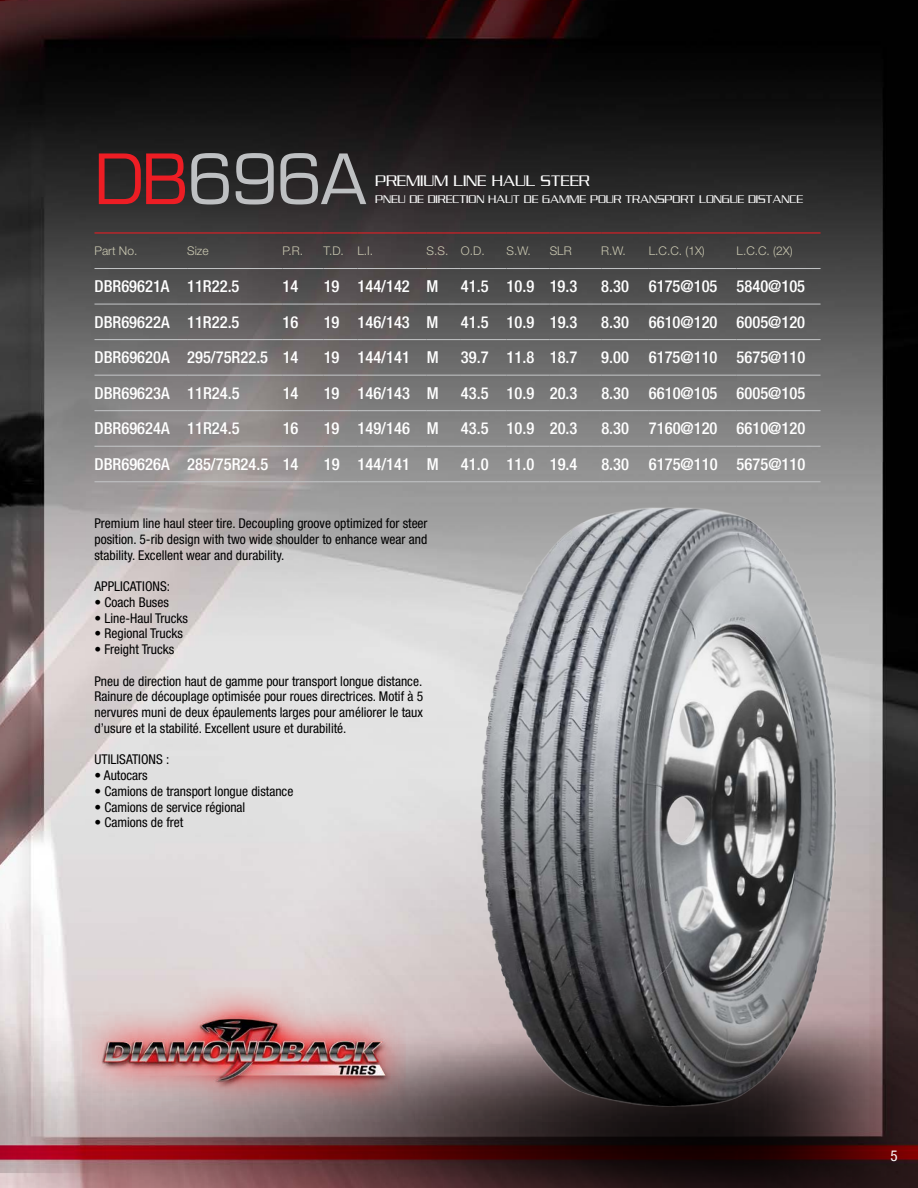
<style>
.page{position:relative;width:918px;height:1188px;background:#fff}
.page>*{position:absolute;margin:0;border:0;box-sizing:border-box;transform-origin:0 0}
.t1{font:500 67.5px "Eurostile";letter-spacing:-.03em;color:#bec0c2}
.t2{font:500 condensed 16.5px "Helvetica Neue LT Std";color:#fff}
.t3{font:16.5px "Serpentine ICG Light";letter-spacing:-.01em;color:#fff}
.t4{font:condensed 15px "Helvetica Neue LT Std";color:#fff}
.t5{font:condensed 13.5px/15.8px "Helvetica Neue LT Std";color:#000;text-align:justify}
.t6{font:300 12px "Helvetica Neue LT Std";color:#cbc9b2}
.t7{font:12px "Serpentine ICG Light";letter-spacing:-.01em;color:#fff}
.s1{color:#ed1d24}
</style>
<div class="page">
<img style="left:0;top:0;width:918px;height:920px">
<img style="left:0;top:920px;width:918px;height:268px">
<img style="left:82px;top:988px;width:324px;height:120px">
<hr style="left:94px;top:232px;width:93px;height:1px;background:#ed1d24">
<hr style="left:187px;top:232px;width:96px;height:1px;background:#ed1d24">
<hr style="left:283px;top:232px;width:41px;height:1px;background:#ed1d24">
<hr style="left:324px;top:232px;width:33px;height:1px;background:#ed1d24">
<hr style="left:357px;top:232px;width:70px;height:1px;background:#ed1d24">
<hr style="left:427px;top:232px;width:34px;height:1px;background:#ed1d24">
<hr style="left:461px;top:232px;width:46px;height:1px;background:#ed1d24">
<hr style="left:507px;top:232px;width:43px;height:1px;background:#ed1d24">
<hr style="left:550px;top:232px;width:51px;height:1px;background:#ed1d24">
<hr style="left:601px;top:232px;width:48px;height:1px;background:#ed1d24">
<hr style="left:649px;top:232px;width:88px;height:1px;background:#ed1d24">
<hr style="left:737px;top:232px;width:84px;height:1px;background:#ed1d24">
<hr style="left:94px;top:268px;width:93px;height:1px;background:#c4c6c8">
<hr style="left:187px;top:268px;width:96px;height:1px;background:#c4c6c8">
<hr style="left:283px;top:268px;width:41px;height:1px;background:#c4c6c8">
<hr style="left:324px;top:268px;width:33px;height:1px;background:#c4c6c8">
<hr style="left:357px;top:268px;width:70px;height:1px;background:#c4c6c8">
<hr style="left:427px;top:268px;width:34px;height:1px;background:#c4c6c8">
<hr style="left:461px;top:268px;width:46px;height:1px;background:#c4c6c8">
<hr style="left:507px;top:268px;width:43px;height:1px;background:#c4c6c8">
<hr style="left:550px;top:268px;width:51px;height:1px;background:#c4c6c8">
<hr style="left:601px;top:268px;width:48px;height:1px;background:#c4c6c8">
<hr style="left:649px;top:268px;width:88px;height:1px;background:#c4c6c8">
<hr style="left:737px;top:268px;width:84px;height:1px;background:#c4c6c8">
<hr style="left:94px;top:304px;width:93px;height:1px;background:#c4c6c8">
<hr style="left:187px;top:304px;width:96px;height:1px;background:#c4c6c8">
<hr style="left:283px;top:304px;width:41px;height:1px;background:#c4c6c8">
<hr style="left:324px;top:304px;width:33px;height:1px;background:#c4c6c8">
<hr style="left:357px;top:304px;width:70px;height:1px;background:#c4c6c8">
<hr style="left:427px;top:304px;width:34px;height:1px;background:#c4c6c8">
<hr style="left:461px;top:304px;width:46px;height:1px;background:#c4c6c8">
<hr style="left:507px;top:304px;width:43px;height:1px;background:#c4c6c8">
<hr style="left:550px;top:304px;width:51px;height:1px;background:#c4c6c8">
<hr style="left:601px;top:304px;width:48px;height:1px;background:#c4c6c8">
<hr style="left:649px;top:304px;width:88px;height:1px;background:#c4c6c8">
<hr style="left:737px;top:304px;width:84px;height:1px;background:#c4c6c8">
<hr style="left:94px;top:339px;width:93px;height:1px;background:#c4c6c8">
<hr style="left:187px;top:339px;width:96px;height:1px;background:#c4c6c8">
<hr style="left:283px;top:339px;width:41px;height:1px;background:#c4c6c8">
<hr style="left:324px;top:339px;width:33px;height:1px;background:#c4c6c8">
<hr style="left:357px;top:339px;width:70px;height:1px;background:#c4c6c8">
<hr style="left:427px;top:339px;width:34px;height:1px;background:#c4c6c8">
<hr style="left:461px;top:339px;width:46px;height:1px;background:#c4c6c8">
<hr style="left:507px;top:339px;width:43px;height:1px;background:#c4c6c8">
<hr style="left:550px;top:339px;width:51px;height:1px;background:#c4c6c8">
<hr style="left:601px;top:339px;width:48px;height:1px;background:#c4c6c8">
<hr style="left:649px;top:339px;width:88px;height:1px;background:#c4c6c8">
<hr style="left:737px;top:339px;width:84px;height:1px;background:#c4c6c8">
<hr style="left:94px;top:375px;width:93px;height:1px;background:#c4c6c8">
<hr style="left:187px;top:375px;width:96px;height:1px;background:#c4c6c8">
<hr style="left:283px;top:375px;width:41px;height:1px;background:#c4c6c8">
<hr style="left:324px;top:375px;width:33px;height:1px;background:#c4c6c8">
<hr style="left:357px;top:375px;width:70px;height:1px;background:#c4c6c8">
<hr style="left:427px;top:375px;width:34px;height:1px;background:#c4c6c8">
<hr style="left:461px;top:375px;width:46px;height:1px;background:#c4c6c8">
<hr style="left:507px;top:375px;width:43px;height:1px;background:#c4c6c8">
<hr style="left:550px;top:375px;width:51px;height:1px;background:#c4c6c8">
<hr style="left:601px;top:375px;width:48px;height:1px;background:#c4c6c8">
<hr style="left:649px;top:375px;width:88px;height:1px;background:#c4c6c8">
<hr style="left:737px;top:375px;width:84px;height:1px;background:#c4c6c8">
<hr style="left:94px;top:410px;width:93px;height:1px;background:#c4c6c8">
<hr style="left:187px;top:410px;width:96px;height:1px;background:#c4c6c8">
<hr style="left:283px;top:410px;width:41px;height:1px;background:#c4c6c8">
<hr style="left:324px;top:410px;width:33px;height:1px;background:#c4c6c8">
<hr style="left:357px;top:410px;width:70px;height:1px;background:#c4c6c8">
<hr style="left:427px;top:410px;width:34px;height:1px;background:#c4c6c8">
<hr style="left:461px;top:410px;width:46px;height:1px;background:#c4c6c8">
<hr style="left:507px;top:410px;width:43px;height:1px;background:#c4c6c8">
<hr style="left:550px;top:410px;width:51px;height:1px;background:#c4c6c8">
<hr style="left:601px;top:410px;width:48px;height:1px;background:#c4c6c8">
<hr style="left:649px;top:410px;width:88px;height:1px;background:#c4c6c8">
<hr style="left:737px;top:410px;width:84px;height:1px;background:#c4c6c8">
<hr style="left:94px;top:446px;width:93px;height:1px;background:#c4c6c8">
<hr style="left:187px;top:446px;width:96px;height:1px;background:#c4c6c8">
<hr style="left:283px;top:446px;width:41px;height:1px;background:#c4c6c8">
<hr style="left:324px;top:446px;width:33px;height:1px;background:#c4c6c8">
<hr style="left:357px;top:446px;width:70px;height:1px;background:#c4c6c8">
<hr style="left:427px;top:446px;width:34px;height:1px;background:#c4c6c8">
<hr style="left:461px;top:446px;width:46px;height:1px;background:#c4c6c8">
<hr style="left:507px;top:446px;width:43px;height:1px;background:#c4c6c8">
<hr style="left:550px;top:446px;width:51px;height:1px;background:#c4c6c8">
<hr style="left:601px;top:446px;width:48px;height:1px;background:#c4c6c8">
<hr style="left:649px;top:446px;width:88px;height:1px;background:#c4c6c8">
<hr style="left:737px;top:446px;width:84px;height:1px;background:#c4c6c8">
<hr style="left:94px;top:481px;width:93px;height:1px;background:#c4c6c8">
<hr style="left:187px;top:481px;width:96px;height:1px;background:#c4c6c8">
<hr style="left:283px;top:481px;width:41px;height:1px;background:#c4c6c8">
<hr style="left:324px;top:481px;width:33px;height:1px;background:#c4c6c8">
<hr style="left:357px;top:481px;width:70px;height:1px;background:#c4c6c8">
<img style="left:414px;top:456px;width:451px;height:669px">
<h1 class="t1" style="left:94px;top:139px;width:274px"><span class="s1">DB</span>696A</h1>
<p class="t3" style="left:375px;top:172px;width:216px">PREMIUM LINE HAUL STEER</p>
<p class="t7" style="left:375px;top:192px;width:429px">PNEU DE DIRECTION HAUT DE GAMME POUR TRANSPORT LONGUE DISTANCE</p>
<p class="t6" style="left:94px;top:243px;width:44px">Part No.</p>
<p class="t6" style="left:187px;top:243px;width:23px">Size</p>
<p class="t6" style="left:283px;top:243px;width:22px">P.R.</p>
<p class="t6" style="left:324px;top:243px;width:51px">T.D. L.I.</p>
<p class="t6" style="left:427px;top:243px;width:60px">S.S. O.D.</p>
<p class="t6" style="left:507px;top:243px;width:26px">S.W.</p>
<p class="t6" style="left:550px;top:243px;width:24px">SLR</p>
<p class="t6" style="left:601px;top:243px;width:26px">R.W.</p>
<p class="t6" style="left:649px;top:243px;width:58px">L.C.C. (1X)</p>
<p class="t6" style="left:737px;top:243px;width:58px">L.C.C. (2X)</p>
<p class="t2" style="left:94px;top:277px;width:147px">DBR69621A 11R22.5</p>
<p class="t2" style="left:283px;top:277px;width:17px">14</p>
<p class="t2" style="left:324px;top:277px;width:116px">19 144/142 M</p>
<p class="t2" style="left:461px;top:277px;width:118px">41.5 10.9 19.3</p>
<p class="t2" style="left:601px;top:277px;width:205px">8.30 6175@105 5840@105</p>
<p class="t2" style="left:95px;top:312px;width:147px">DBR69622A 11R22.5</p>
<p class="t2" style="left:283px;top:312px;width:17px">16</p>
<p class="t2" style="left:324px;top:312px;width:116px">19 146/143 M</p>
<p class="t2" style="left:461px;top:312px;width:118px">41.5 10.9 19.3</p>
<p class="t2" style="left:601px;top:312px;width:205px">8.30 6610@120 6005@120</p>
<p class="t2" style="left:95px;top:348px;width:205px">DBR69620A 295/75R22.5 14</p>
<p class="t2" style="left:324px;top:348px;width:116px">19 144/141 M</p>
<p class="t2" style="left:461px;top:348px;width:118px">39.7 11.8 18.7</p>
<p class="t2" style="left:601px;top:348px;width:205px">9.00 6175@110 5675@110</p>
<p class="t2" style="left:95px;top:383px;width:147px">DBR69623A 11R24.5</p>
<p class="t2" style="left:283px;top:383px;width:17px">14</p>
<p class="t2" style="left:324px;top:383px;width:116px">19 146/143 M</p>
<p class="t2" style="left:461px;top:383px;width:118px">43.5 10.9 20.3</p>
<p class="t2" style="left:601px;top:383px;width:205px">8.30 6610@105 6005@105</p>
<p class="t2" style="left:95px;top:419px;width:147px">DBR69624A 11R24.5</p>
<p class="t2" style="left:283px;top:419px;width:17px">16</p>
<p class="t2" style="left:324px;top:419px;width:116px">19 149/146 M</p>
<p class="t2" style="left:461px;top:419px;width:118px">43.5 10.9 20.3</p>
<p class="t2" style="left:601px;top:419px;width:205px">8.30 7160@120 6610@120</p>
<p class="t2" style="left:95px;top:454px;width:205px">DBR69626A 285/75R24.5 14</p>
<p class="t2" style="left:324px;top:454px;width:116px">19 144/141 M</p>
<p class="t2" style="left:461px;top:454px;width:118px">41.0 11.0 19.4</p>
<p class="t2" style="left:601px;top:454px;width:205px">8.30 6175@110 5675@110</p>
<p class="t5" style="left:94px;top:515px;width:335px">Premium line haul steer tire. Decoupling groove optimized for steer position. 5-rib design with two wide shoulder to enhance wear and stability. Excellent wear and durability.</p>
<p class="t5" style="left:94px;top:578px;width:77px">APPLICATIONS:</p>
<p class="t5" style="left:94px;top:594px;width:76px">• Coach Buses</p>
<p class="t5" style="left:94px;top:610px;width:95px">• Line-Haul Trucks</p>
<p class="t5" style="left:94px;top:626px;width:90px">• Regional Trucks</p>
<p class="t5" style="left:94px;top:641px;width:81px">• Freight Trucks</p>
<p class="t5" style="left:94px;top:673px;width:330px">Pneu de direction haut de gamme pour transport longue distance.<br>Rainure de découplage optimisée pour roues directrices. Motif à 5 nervures muni de deux épaulements larges pour améliorer le taux d’usure et la stabilité. Excellent usure et durabilité.</p>
<p class="t5" style="left:94px;top:752px;width:76px">UTILISATIONS :</p>
<p class="t5" style="left:94px;top:767px;width:55px">• Autocars</p>
<p class="t5" style="left:94px;top:783px;width:200px">• Camions de transport longue distance</p>
<p class="t5" style="left:94px;top:799px;width:152px">• Camions de service régional</p>
<p class="t5" style="left:94px;top:815px;width:90px">• Camions de fret</p>
<p class="t4" style="left:891px;top:1147px;width:9px">5</p>
</div>
